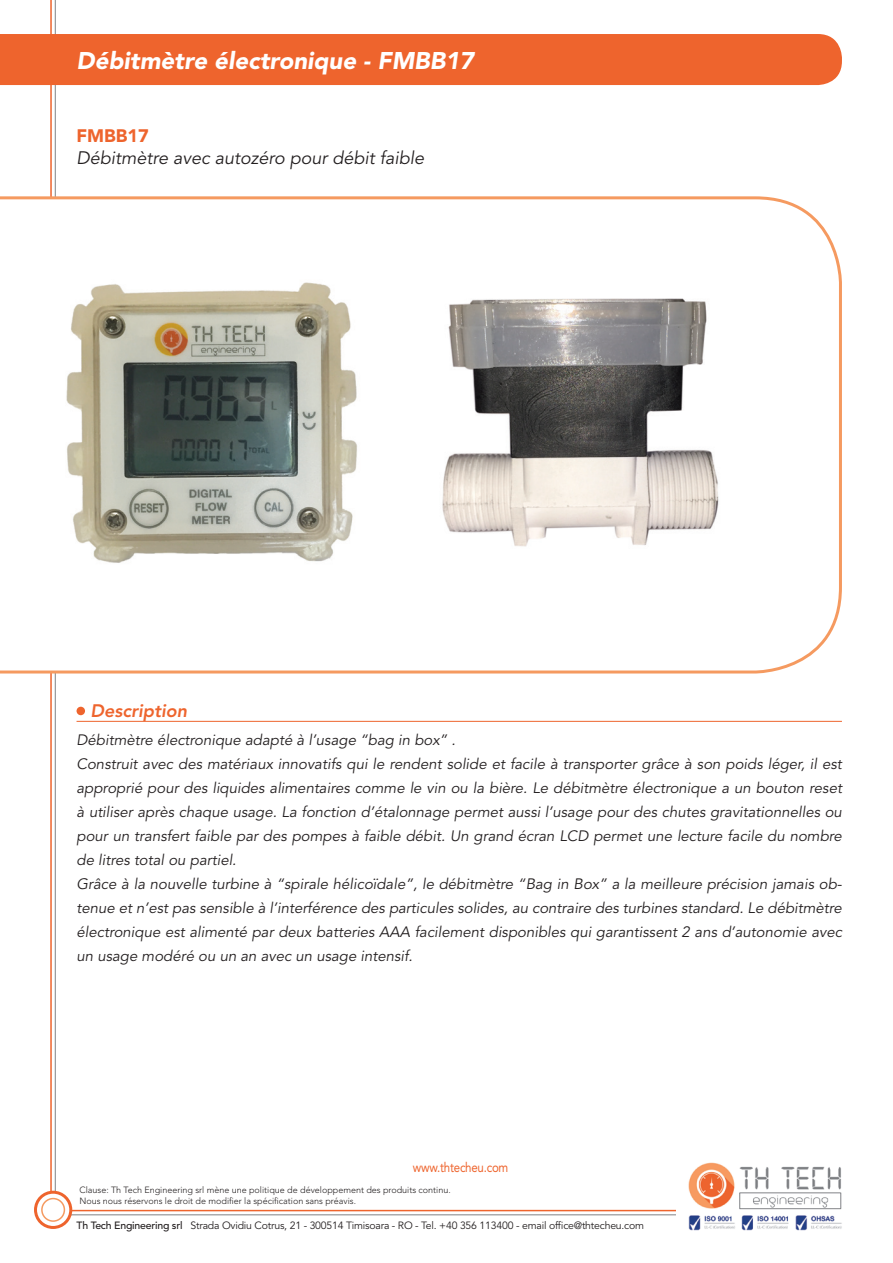
<style>
.page{position:relative;width:893px;height:1263px;background:#fff}
.page>*{position:absolute;margin:0;border:0;box-sizing:border-box;transform-origin:0 0}
.t1{font:italic 900 24px "Avenir";color:#fff}
.t2{font:italic 18px "Avenir";color:#231f20}
.t3{font:italic 800 18px "Avenir";color:#ee642d}
.t4{font:900 18px "Avenir";color:#ee642d}
.t5{font:italic 15px/24px "Avenir";color:#231f20}
.t6{font:13.5px "Avenir";letter-spacing:-.02em;color:#ee642d;scale:.85 1}
.t7{font:10.5px "Avenir";letter-spacing:-.02em;color:#231f20}
.t8{font:300 9px/10.8px "Avenir";color:#231f20}
.s1{font-weight:500}
</style>
<div class="page">
<hr style="left:51px;top:1210px;width:737px;height:1px;background:#ee642d">
<hr style="left:51px;top:1214px;width:767px;height:1px;background:#808285">
<hr style="left:50px;top:0;width:2px;height:1210px;background:#ee642d">
<hr style="left:55px;top:0;width:1px;height:1210px;background:#808285">
<svg style="left:36px;top:1192px;width:35px;height:35px"></svg>
<div style="left:34px;top:1191px;width:38px;height:38px;border:3px solid #ee642d;border-radius:50%"></div>
<div style="left:42px;top:1198px;width:22px;height:23px;background:#fff;border-radius:50%"></div>
<div style="left:41px;top:1198px;width:24px;height:24px;border:2px solid #f59a60;border-radius:50%"></div>
<img style="left:676px;top:1162px;width:166px;height:69px">
<svg style="left:0;top:195px;width:842px;height:480px"></svg>
<div style="left:0;top:34px;width:842px;height:51px;background:#ee642d"></div>
<img style="left:50px;top:264px;width:330px;height:311px">
<img style="left:420px;top:274px;width:329px;height:302px">
<hr style="left:77px;top:721px;width:765px;height:1px;background:#ee642d">
<div style="left:77px;top:707px;width:8px;height:8px;background:#ee642d;border-radius:50%"></div>
<h1 class="t1" style="left:77px;top:46px;width:399px">Débitmètre électronique - FMBB17</h1>
<p class="t4" style="left:77px;top:125px;width:74px">FMBB17</p>
<p class="t2" style="left:77px;top:147px;width:349px">Débitmètre avec autozéro pour débit faible</p>
<p class="t3" style="left:90px;top:700px;width:98px">Description</p>
<p class="t5" style="left:77px;top:728px;width:767px">Débitmètre électronique adapté à l’usage “bag in box” .<br>Construit avec des matériaux innovatifs qui le rendent solide et facile à transporter grâce à son poids léger, il est approprié pour des liquides alimentaires comme le vin ou la bière. Le débitmètre électronique a un bouton reset à utiliser après chaque usage. La fonction d’étalonnage permet aussi l’usage pour des chutes gravitationnelles ou pour un transfert faible par des pompes à faible débit. Un grand écran LCD permet une lecture facile du nombre de litres total ou partiel.<br>Grâce à la nouvelle turbine à “spirale hélicoïdale”, le débitmètre “Bag in Box” a la meilleure précision jamais ob&shy;tenue et n’est pas sensible à l’interférence des particules solides, au contraire des turbines standard. Le débitmètre électronique est alimenté par deux batteries AAA facilement disponibles qui garantissent 2 ans d’autonomie avec un usage modéré ou un an avec un usage intensif.</p>
<p class="t6" style="left:413px;top:1159px;width:114px">www.thtecheu.com</p>
<p class="t8" style="left:79px;top:1184px;width:373px">Clause: Th Tech Engineering srl mène une politique de développement des produits continu.<br>Nous nous réservons le droit de modifier la spécification sans préavis.</p>
<p class="t7" style="left:77px;top:1219px;width:569px"><span class="s1">Th Tech Engineering srl</span> Strada Ovidiu Cotrus, 21 - 300514 Timisoara - RO - Tel. +40 356 113400 - email office@thtecheu.com</p>
</div>
